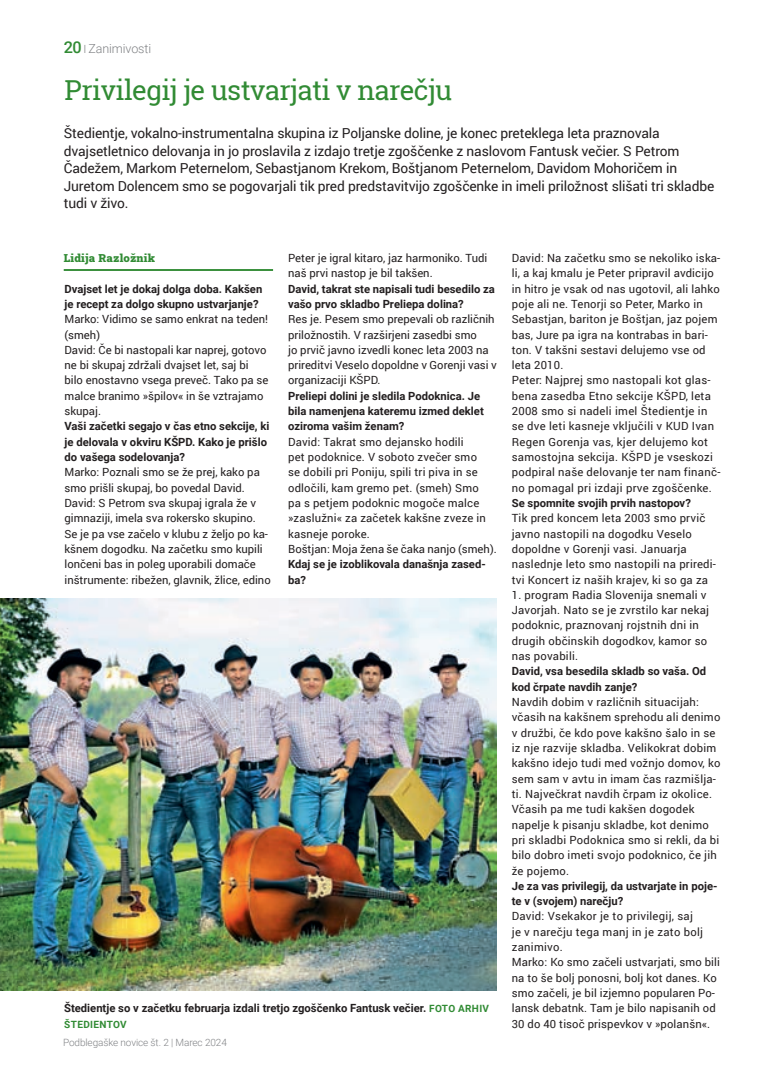
<style>
.page{position:relative;width:780px;height:1088px;background:#fff}
.page>*{position:absolute;margin:0;border:0;box-sizing:border-box;transform-origin:0 0}
.t1{font:27.5px "Roboto Slab";letter-spacing:-.02em;color:#318b34}
.t2{font:13.75px/17.5px "Roboto";letter-spacing:-.01em;color:#231f20}
.t3{font:300 12.5px "Roboto";letter-spacing:-.01em;color:#808285}
.t4{font:11.25px/15.2px "Roboto";letter-spacing:.015em;color:#231f20}
.t5{font:700 11.25px/15.2px "Roboto";color:#231f20}
.t6{font:900 11.25px "Roboto Slab";letter-spacing:.02em;color:#318b34}
.t7{font:300 10px "Roboto";letter-spacing:-.01em;color:#808285}
.t8{font:700 10px "Roboto";letter-spacing:.035em;color:#318b34}
.s1{font-weight:500;font-size:16.25px;color:#318b34}
.s2{font-size:11.25px}
.s3{font-size:10px;color:#318b34}
</style>
<div class="page">
<hr style="left:64px;top:269px;width:209px;height:2px;background:#318b34">
<img style="left:0;top:599px;width:496px;height:391px">
<p class="t3" style="left:64px;top:40px;width:89px"><span class="s1">20</span> <span class="s2">I</span> Zanimivosti</p>
<h1 class="t1" style="left:64px;top:71px;width:389px">Privilegij je ustvarjati v narečju</h1>
<p class="t2" style="left:64px;top:124px;width:652px">Štedientje, vokalno-instrumentalna skupina iz Poljanske doline, je konec preteklega leta praznovala dvajsetletnico delovanja in jo proslavila z izdajo tretje zgoščenke z naslovom Fantusk večier. S Petrom Čadežem, Markom Peternelom, Sebastjanom Krekom, Boštjanom Peternelom, Davidom Mohoričem in Juretom Dolencem smo se pogovarjali tik pred predstavitvijo zgoščenke in imeli priložnost slišati tri skladbe tudi v živo.</p>
<p class="t6" style="left:64px;top:250px;width:93px">Lidija Razložnik</p>
<p class="t5" style="left:64px;top:281px;width:199px">Dvajset let je dokaj dolga doba. Kakšen je recept za dolgo skupno ustvarjanje?</p>
<p class="t4" style="left:64px;top:311px;width:205px">Marko: Vidimo se samo enkrat na teden! (smeh)<br>David: Če bi nastopali kar naprej, gotovo ne bi skupaj zdržali dvajset let, saj bi bilo enostavno vsega preveč. Tako pa se malce branimo »špilov« in še vztrajamo skupaj.</p>
<p class="t5" style="left:64px;top:418px;width:206px">Vaši začetki segajo v čas etno sekcije, ki je delovala v okviru KŠPD. Kako je prišlo do vašega sodelovanja?</p>
<p class="t4" style="left:64px;top:464px;width:208px">Marko: Poznali smo se že prej, kako pa smo prišli skupaj, bo povedal David.<br>David: S Petrom sva skupaj igrala že v gimnaziji, imela sva rokersko skupino.<br>Se je pa vse začelo v klubu z željo po ka&shy;kšnem dogodku. Na začetku smo kupili lončeni bas in poleg uporabili domače inštrumente: ribežen, glavnik, žlice, edino</p>
<p class="t4" style="left:288px;top:250px;width:201px">Peter je igral kitaro, jaz harmoniko. Tudi naš prvi nastop je bil takšen.</p>
<p class="t5" style="left:288px;top:280px;width:208px">David, takrat ste napisali tudi besedilo za vašo prvo skladbo Preliepa dolina?</p>
<p class="t4" style="left:288px;top:311px;width:210px">Res je. Pesem smo prepevali ob različnih priložnostih. V razširjeni zasedbi smo<br>jo prvič javno izvedli konec leta 2003 na prireditvi Veselo dopoldne v Gorenji vasi v organizaciji KŠPD.</p>
<p class="t5" style="left:288px;top:388px;width:197px">Preliepi dolini je sledila Podoknica. Je bila namenjena kateremu izmed deklet oziroma vašim ženam?</p>
<p class="t4" style="left:288px;top:434px;width:210px">David: Takrat smo dejansko hodili<br>pet podoknice. V soboto zvečer smo<br>se dobili pri Poniju, spili tri piva in se odločili, kam gremo pet. (smeh) Smo<br>pa s petjem podoknic mogoče malce »zaslužni« za začetek kakšne zveze in kasneje poroke.<br>Boštjan: Moja žena še čaka nanjo (smeh).</p>
<p class="t5" style="left:288px;top:556px;width:199px">Kdaj se je izoblikovala današnja zased&shy;ba?</p>
<p class="t5" style="left:64px;top:1000px;width:426px">Štedientje so v začetku februarja izdali tretjo zgoščenko Fantusk večier. <span class="s3">FOTO ARHIV</span></p>
<p class="t8" style="left:64px;top:1017px;width:64px">ŠTEDIENTOV</p>
<p class="t7" style="left:63px;top:1035px;width:165px">Podblegaške novice št. 2 | Marec 2024</p>
<p class="t4" style="left:511px;top:250px;width:210px">David: Na začetku smo se nekoliko iska&shy;li, a kaj kmalu je Peter pripravil avdicijo in hitro je vsak od nas ugotovil, ali lahko poje ali ne. Tenorji so Peter, Marko in Sebastjan, bariton je Boštjan, jaz pojem bas, Jure pa igra na kontrabas in bari&shy;ton. V takšni sestavi delujemo vse od leta 2010.<br>Peter: Najprej smo nastopali kot glas&shy;bena zasedba Etno sekcije KŠPD, leta 2008 smo si nadeli imel Štedientje in se dve leti kasneje vključili v KUD Ivan Regen Gorenja vas, kjer delujemo kot samostojna sekcija. KŠPD je vseskozi podpiral naše delovanje ter nam finanč&shy;no pomagal pri izdaji prve zgoščenke.</p>
<p class="t5" style="left:511px;top:495px;width:181px">Se spomnite svojih prvih nastopov?</p>
<p class="t4" style="left:511px;top:510px;width:206px">Tik pred koncem leta 2003 smo prvič javno nastopili na dogodku Veselo dopoldne v Gorenji vasi. Januarja naslednje leto smo nastopili na priredi&shy;tvi Koncert iz naših krajev, ki so ga za</p>
<p class="t4" style="left:511px;top:587px;width:199px">1. program Radia Slovenija snemali v<br>Javorjah. Nato se je zvrstilo kar nekaj podoknic, praznovanj rojstnih dni in drugih občinskih dogodkov, kamor so nas povabili.</p>
<p class="t5" style="left:511px;top:663px;width:196px">David, vsa besedila skladb so vaša. Od kod črpate navdih zanje?</p>
<p class="t4" style="left:511px;top:694px;width:210px">Navdih dobim v različnih situacijah: včasih na kakšnem sprehodu ali denimo v družbi, če kdo pove kakšno šalo in se iz nje razvije skladba. Velikokrat dobim kakšno idejo tudi med vožnjo domov, ko sem sam v avtu in imam čas razmišlja&shy;ti. Največkrat navdih črpam iz okolice.<br>Včasih pa me tudi kakšen dogodek napelje k pisanju skladbe, kot denimo pri skladbi Podoknica smo si rekli, da bi bilo dobro imeti svojo podoknico, če jih že pojemo.</p>
<p class="t5" style="left:511px;top:878px;width:207px">Je za vas privilegij, da ustvarjate in poje&shy;te v (svojem) narečju?</p>
<p class="t4" style="left:511px;top:908px;width:210px">David: Vsekakor je to privilegij, saj<br>je v narečju tega manj in je zato bolj zanimivo.<br>Marko: Ko smo začeli ustvarjati, smo bili na to še bolj ponosni, bolj kot danes. Ko smo začeli, je bil izjemno popularen Po&shy;lansk debatnk. Tam je bilo napisanih od 30 do 40 tisoč prispevkov v »polanšn«.</p>
</div>
